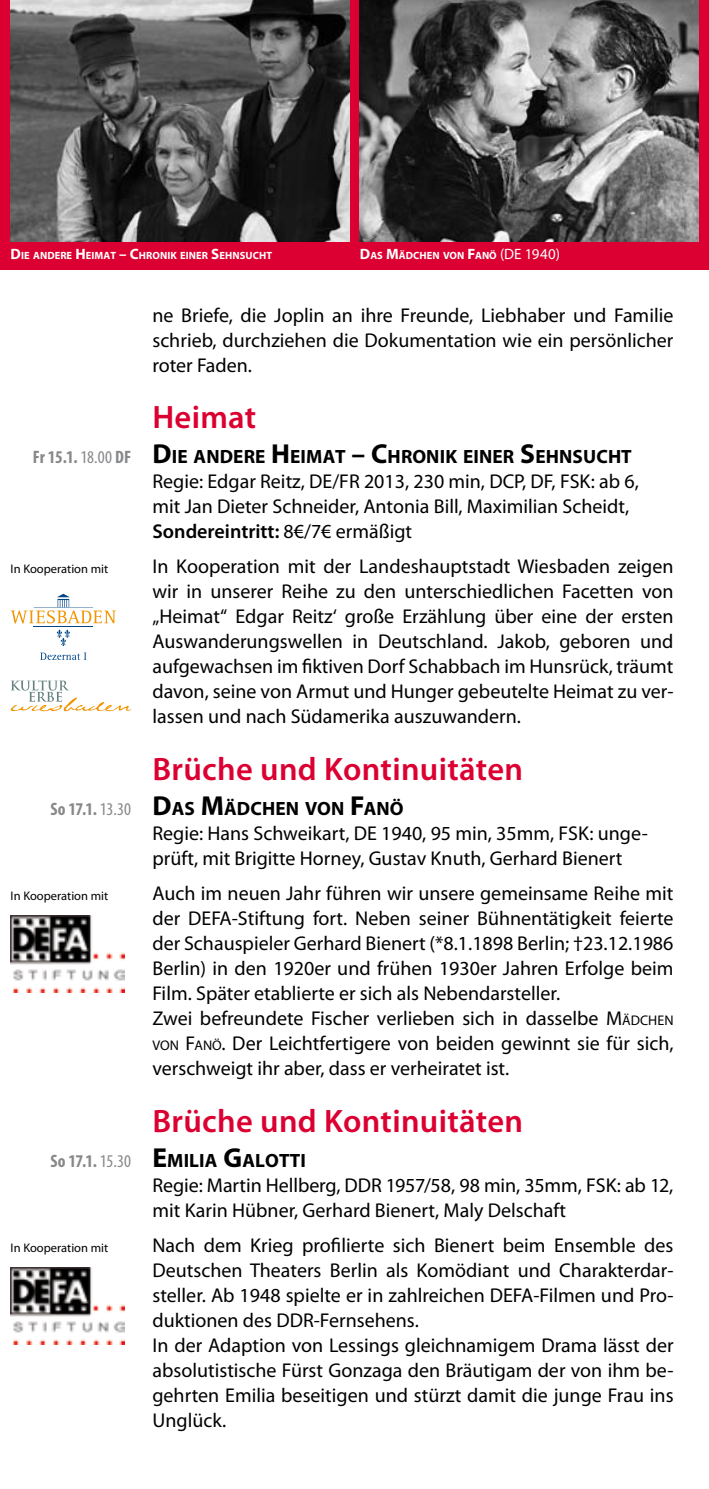
<style>
.page{position:relative;width:709px;height:1489px;background:#fff}
.page>*{position:absolute;margin:0;border:0;box-sizing:border-box;transform-origin:0 0}
.t1{font:600 32.5px "Myriad Pro";letter-spacing:.01em;color:#db0031}
.t2{font:20px/25px "Myriad Pro";color:#000}
.t3{font:700 19.25px "Myriad Pro";letter-spacing:.005em;color:#000}
.t4{font:700 condensed 18px "Myriad Pro";color:#87888a}
.t5{font:12.5px "Myriad Pro";color:#000}
.t6{font:700 10.5px "Myriad Pro";letter-spacing:.005em;color:#fff}
.s1{font-size:15px}
.s2{font-weight:400;font-size:15px}
.s3{font-weight:400}
.s4{font-size:27.5px}
.s5{font-weight:600}
.s6{font-style:inherit}
.s7{font-size:14px}
</style>
<div class="page">
<div style="left:0;top:0;width:709px;height:269px;background:#db0031"></div>
<img style="left:11px;top:0;width:338px;height:241px">
<img style="left:360px;top:0;width:338px;height:241px">
<hr style="left:34px;top:626px;width:59px;height:1px;background:#004588">
<svg style="left:11px;top:593px;width:105px;height:30px"></svg>
<svg style="left:57px;top:629px;width:13px;height:17px"></svg>
<svg style="left:40px;top:652px;width:47px;height:8px"></svg>
<svg style="left:11px;top:680px;width:120px;height:31px"></svg>
<img style="left:11px;top:915px;width:113px;height:77px">
<img style="left:11px;top:1267px;width:113px;height:76px">
<p class="t6" style="left:11px;top:249px;width:263px"><span class="s1">D</span>IE ANDERE <span class="s1">H</span> EIMAT <span class="s1">– C</span>HRONIK EINER <span class="s1">S</span>EHNSUCHT</p>
<p class="t6" style="left:360px;top:249px;width:202px"><span class="s1">D</span>AS <span class="s1">M</span>ÄDCHEN VON <span class="s1">F</span>ANÖ <span class="s2">(DE 1940)</span></p>
<p class="t4" style="left:33px;top:446px;width:100px">Fr 15.1. <span class="s3">18.00</span> DF</p>
<p class="t5" style="left:11px;top:561px;width:99px">In Kooperation mit</p>
<p class="t4" style="left:50px;top:797px;width:82px">So 17.1. <span class="s3">13.30</span></p>
<p class="t5" style="left:11px;top:888px;width:99px">In Kooperation mit</p>
<p class="t4" style="left:50px;top:1149px;width:82px">So 17.1. <span class="s3">15.30</span></p>
<p class="t5" style="left:11px;top:1239px;width:99px">In Kooperation mit</p>
<p class="t2" style="left:152px;top:302px;width:522px;text-align:justify">ne Briefe, die Joplin an ihre Freunde, Liebhaber und Familie schrieb, durchziehen die Dokumentation wie ein persönlicher roter Faden.</p>
<h1 class="t1" style="left:152px;top:396px;width:105px">Heimat</h1>
<p class="t3" style="left:152px;top:444px;width:481px"><span class="s4">D</span>IE ANDERE <span class="s4">H</span> EIMAT <span class="s4">– C</span>HRONIK EINER <span class="s4">S</span>EHNSUCHT</p>
<p class="t2" style="left:152px;top:468px;width:488px">Regie: Edgar Reitz, DE/FR 2013, 230 min, DCP, DF, FSK: ab 6, mit Jan Dieter Schneider, Antonia Bill, Maximilian Scheidt,<br><span class="s5">Sondereintritt:</span> 8€/7€ ermäßigt</p>
<p class="t2" style="left:152px;top:553px;width:522px;text-align:justify">In Kooperation mit der Landeshauptstadt Wiesbaden zeigen wir in unserer Reihe zu den unterschiedlichen Facetten von „Heimat“ Edgar Reitz‘ große Erzählung über eine der ersten Auswanderungswellen in Deutschland. Jakob, geboren und aufgewachsen im fiktiven Dorf Schabbach im Hunsrück, träumt davon, seine von Armut und Hunger gebeutelte Heimat zu ver&shy;lassen und nach Südamerika auszuwandern.</p>
<h1 class="t1" style="left:152px;top:748px;width:372px">Brüche und Kontinuitäten</h1>
<p class="t3" style="left:152px;top:795px;width:253px"><span class="s4">D</span>AS <span class="s4">M</span>ÄDCHEN VON <span class="s4">F</span>ANÖ</p>
<p class="t2" style="left:152px;top:820px;width:497px">Regie: Hans Schweikart, DE 1940, 95 min, 35mm, FSK: unge&shy;prüft, mit Brigitte Horney, Gustav Knuth, Gerhard Bienert</p>
<p class="t2" style="left:152px;top:880px;width:522px">Auch im neuen Jahr führen wir unsere gemeinsame Reihe mit der DEFA-Stiftung fort. Neben seiner Bühnentätigkeit feierte der Schauspieler Gerhard Bienert (*8.1.1898 Berlin; †23.12.1986<br>Berlin) in den 1920er und frühen 1930er Jahren Erfolge beim Film. Später etablierte er sich als Nebendarsteller.<br>Zwei befreundete Fischer verlieben sich in dasselbe <span class="s6">M</span><span class="s7">ÄDCHEN VON</span> <span class="s6">F</span><span class="s7">ANÖ</span>. Der Leichtfertigere von beiden gewinnt sie für sich, verschweigt ihr aber, dass er verheiratet ist.</p>
<h1 class="t1" style="left:152px;top:1099px;width:372px">Brüche und Kontinuitäten</h1>
<p class="t3" style="left:152px;top:1147px;width:155px"><span class="s4">E</span>MILIA <span class="s4">G</span>ALOTTI</p>
<p class="t2" style="left:152px;top:1171px;width:522px">Regie: Martin Hellberg, DDR 1957/58, 98 min, 35mm, FSK: ab 12, mit Karin Hübner, Gerhard Bienert, Maly Delschaft</p>
<p class="t2" style="left:152px;top:1231px;width:522px">Nach dem Krieg profilierte sich Bienert beim Ensemble des Deutschen Theaters Berlin als Komödiant und Charakterdar&shy;steller. Ab 1948 spielte er in zahlreichen DEFA-Filmen und Pro&shy;duktionen des DDR-Fernsehens.<br>In der Adaption von Lessings gleichnamigem Drama lässt der absolutistische Fürst Gonzaga den Bräutigam der von ihm be&shy;gehrten Emilia beseitigen und stürzt damit die junge Frau ins Unglück.</p>
</div>
